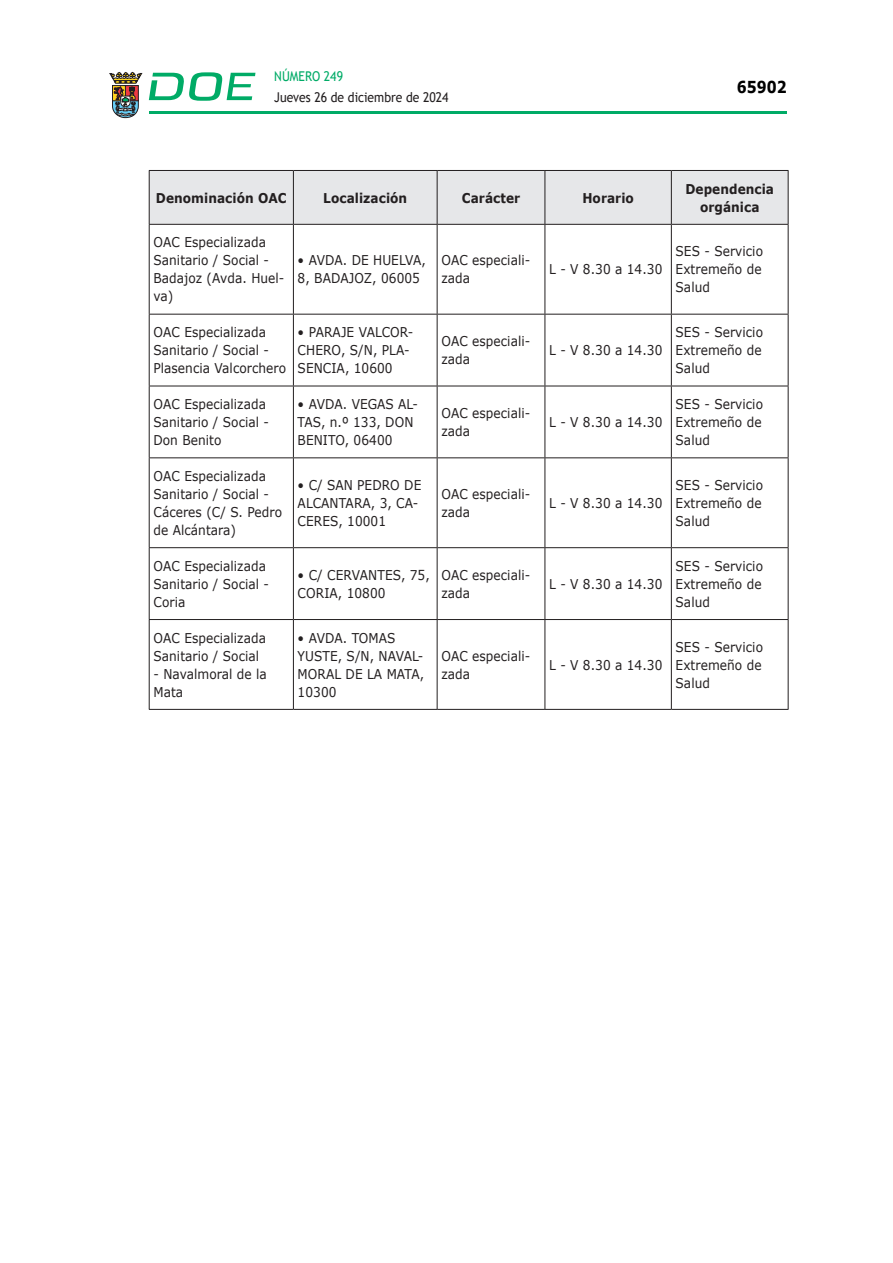
<style>
.page{position:relative;width:893px;height:1263px;background:#fff}
.page>*{position:absolute;margin:0;border:0;box-sizing:border-box;transform-origin:0 0}
.t1{font:700 16.5px "Verdana";color:#000;scale:.85 1}
.CUERPO_DE_TEXTO_TABL{font:13.5px/18px "Verdana";letter-spacing:.005em;color:#231f20;scale:.9 1}
.TABLATITULO{font:700 13.5px/18px "Verdana";letter-spacing:.005em;color:#231f20;text-align:center;scale:.9 1}
.t2{font:13.5px "Trebuchet MS";color:#231f20;scale:.9 1}
.t3{font:13.5px "Trebuchet MS";color:#00ab67;scale:.9 1}
</style>
<div class="page">
<hr style="left:149px;top:111px;width:638px;height:3px;background:#00ab66">
<svg style="left:109px;top:72px;width:33px;height:46px"></svg>
<svg style="left:149px;top:72px;width:106px;height:29px"></svg>
<div style="left:150px;top:171px;width:638px;height:53px;background:#e6e7e9"></div>
<hr style="left:149px;top:170px;width:144px;height:1px;background:#231f20">
<hr style="left:149px;top:171px;width:1px;height:53px;background:#231f20">
<hr style="left:149px;top:224px;width:144px;height:1px;background:#231f20">
<hr style="left:293px;top:170px;width:144px;height:1px;background:#231f20">
<hr style="left:293px;top:171px;width:1px;height:53px;background:#231f20">
<hr style="left:293px;top:224px;width:144px;height:1px;background:#231f20">
<hr style="left:437px;top:170px;width:108px;height:1px;background:#231f20">
<hr style="left:437px;top:171px;width:1px;height:53px;background:#231f20">
<hr style="left:437px;top:224px;width:108px;height:1px;background:#231f20">
<hr style="left:545px;top:170px;width:126px;height:1px;background:#231f20">
<hr style="left:545px;top:171px;width:1px;height:53px;background:#231f20">
<hr style="left:545px;top:224px;width:126px;height:1px;background:#231f20">
<hr style="left:671px;top:170px;width:117px;height:1px;background:#231f20">
<hr style="left:671px;top:171px;width:1px;height:53px;background:#231f20">
<hr style="left:788px;top:171px;width:1px;height:53px;background:#231f20">
<hr style="left:671px;top:224px;width:117px;height:1px;background:#231f20">
<hr style="left:149px;top:225px;width:1px;height:89px;background:#231f20">
<hr style="left:293px;top:225px;width:1px;height:89px;background:#231f20">
<hr style="left:437px;top:225px;width:1px;height:89px;background:#231f20">
<hr style="left:545px;top:225px;width:1px;height:89px;background:#231f20">
<hr style="left:671px;top:225px;width:1px;height:89px;background:#231f20">
<hr style="left:788px;top:225px;width:1px;height:89px;background:#231f20">
<hr style="left:149px;top:314px;width:144px;height:1px;background:#231f20">
<hr style="left:149px;top:314px;width:1px;height:72px;background:#231f20">
<hr style="left:293px;top:314px;width:144px;height:1px;background:#231f20">
<hr style="left:293px;top:314px;width:1px;height:72px;background:#231f20">
<hr style="left:437px;top:314px;width:108px;height:1px;background:#231f20">
<hr style="left:437px;top:314px;width:1px;height:72px;background:#231f20">
<hr style="left:545px;top:314px;width:126px;height:1px;background:#231f20">
<hr style="left:545px;top:314px;width:1px;height:72px;background:#231f20">
<hr style="left:671px;top:314px;width:117px;height:1px;background:#231f20">
<hr style="left:671px;top:314px;width:1px;height:72px;background:#231f20">
<hr style="left:788px;top:314px;width:1px;height:72px;background:#231f20">
<hr style="left:149px;top:386px;width:144px;height:1px;background:#231f20">
<hr style="left:149px;top:386px;width:1px;height:71px;background:#231f20">
<hr style="left:293px;top:386px;width:144px;height:1px;background:#231f20">
<hr style="left:293px;top:386px;width:1px;height:71px;background:#231f20">
<hr style="left:437px;top:386px;width:108px;height:1px;background:#231f20">
<hr style="left:437px;top:386px;width:1px;height:71px;background:#231f20">
<hr style="left:545px;top:386px;width:126px;height:1px;background:#231f20">
<hr style="left:545px;top:386px;width:1px;height:71px;background:#231f20">
<hr style="left:671px;top:386px;width:117px;height:1px;background:#231f20">
<hr style="left:671px;top:386px;width:1px;height:71px;background:#231f20">
<hr style="left:788px;top:386px;width:1px;height:71px;background:#231f20">
<hr style="left:149px;top:457px;width:144px;height:1px;background:#231f20">
<hr style="left:149px;top:458px;width:1px;height:89px;background:#231f20">
<hr style="left:293px;top:457px;width:144px;height:1px;background:#231f20">
<hr style="left:293px;top:458px;width:1px;height:89px;background:#231f20">
<hr style="left:437px;top:457px;width:108px;height:1px;background:#231f20">
<hr style="left:437px;top:458px;width:1px;height:89px;background:#231f20">
<hr style="left:545px;top:457px;width:126px;height:1px;background:#231f20">
<hr style="left:545px;top:458px;width:1px;height:89px;background:#231f20">
<hr style="left:671px;top:457px;width:117px;height:1px;background:#231f20">
<hr style="left:671px;top:458px;width:1px;height:89px;background:#231f20">
<hr style="left:788px;top:458px;width:1px;height:89px;background:#231f20">
<hr style="left:149px;top:547px;width:144px;height:1px;background:#231f20">
<hr style="left:149px;top:548px;width:1px;height:71px;background:#231f20">
<hr style="left:293px;top:547px;width:144px;height:1px;background:#231f20">
<hr style="left:293px;top:548px;width:1px;height:71px;background:#231f20">
<hr style="left:437px;top:547px;width:108px;height:1px;background:#231f20">
<hr style="left:437px;top:548px;width:1px;height:71px;background:#231f20">
<hr style="left:545px;top:547px;width:126px;height:1px;background:#231f20">
<hr style="left:545px;top:548px;width:1px;height:71px;background:#231f20">
<hr style="left:671px;top:547px;width:117px;height:1px;background:#231f20">
<hr style="left:671px;top:548px;width:1px;height:71px;background:#231f20">
<hr style="left:788px;top:548px;width:1px;height:71px;background:#231f20">
<hr style="left:149px;top:619px;width:144px;height:1px;background:#231f20">
<hr style="left:149px;top:620px;width:1px;height:89px;background:#231f20">
<hr style="left:149px;top:709px;width:144px;height:1px;background:#231f20">
<hr style="left:293px;top:619px;width:144px;height:1px;background:#231f20">
<hr style="left:293px;top:620px;width:1px;height:89px;background:#231f20">
<hr style="left:293px;top:709px;width:144px;height:1px;background:#231f20">
<hr style="left:437px;top:619px;width:108px;height:1px;background:#231f20">
<hr style="left:437px;top:620px;width:1px;height:89px;background:#231f20">
<hr style="left:437px;top:709px;width:108px;height:1px;background:#231f20">
<hr style="left:545px;top:619px;width:126px;height:1px;background:#231f20">
<hr style="left:545px;top:620px;width:1px;height:89px;background:#231f20">
<hr style="left:545px;top:709px;width:126px;height:1px;background:#231f20">
<hr style="left:671px;top:619px;width:117px;height:1px;background:#231f20">
<hr style="left:671px;top:620px;width:1px;height:89px;background:#231f20">
<hr style="left:788px;top:620px;width:1px;height:89px;background:#231f20">
<hr style="left:671px;top:709px;width:117px;height:1px;background:#231f20">
<p class="t3" style="left:274px;top:67px;width:78px">NÚMERO 249</p>
<p class="t2" style="left:274px;top:88px;width:195px">Jueves 26 de diciembre de 2024</p>
<p class="t1" style="left:737px;top:75px;width:60px">65902</p>
<p class="TABLATITULO" style="left:156px;top:188px;width:147px">Denominación OAC</p>
<p class="TABLATITULO" style="left:323px;top:188px;width:95px">Localización</p>
<p class="TABLATITULO" style="left:462px;top:188px;width:66px">Carácter</p>
<p class="TABLATITULO" style="left:582px;top:188px;width:59px">Horario</p>
<p class="TABLATITULO" style="left:685px;top:179px;width:100px">Dependencia orgánica</p>
<p class="CUERPO_DE_TEXTO_TABL" style="left:153px;top:233px;width:147px">OAC Especializada<br>Sanitario / Social -<br>Badajoz (Avda. Huel&shy;va)</p>
<p class="CUERPO_DE_TEXTO_TABL" style="left:676px;top:242px;width:99px;text-align:justify">SES - Servicio Extremeño de Salud</p>
<p class="CUERPO_DE_TEXTO_TABL" style="left:298px;top:251px;width:144px">• AVDA. DE HUELVA,<br>8, BADAJOZ, 06005</p>
<p class="CUERPO_DE_TEXTO_TABL" style="left:441px;top:251px;width:100px">OAC especiali&shy;zada</p>
<p class="CUERPO_DE_TEXTO_TABL" style="left:549px;top:260px;width:127px">L - V 8.30 a 14.30</p>
<p class="CUERPO_DE_TEXTO_TABL" style="left:153px;top:323px;width:149px">OAC Especializada<br>Sanitario / Social -<br>Plasencia Valcorchero</p>
<p class="CUERPO_DE_TEXTO_TABL" style="left:298px;top:323px;width:130px">• PARAJE VALCOR-<br>CHERO, S/N, PLA-<br>SENCIA, 10600</p>
<p class="CUERPO_DE_TEXTO_TABL" style="left:441px;top:332px;width:100px">OAC especiali&shy;zada</p>
<p class="CUERPO_DE_TEXTO_TABL" style="left:549px;top:341px;width:127px">L - V 8.30 a 14.30</p>
<p class="CUERPO_DE_TEXTO_TABL" style="left:153px;top:395px;width:128px;text-align:justify">OAC Especializada Sanitario / Social - Don Benito</p>
<p class="CUERPO_DE_TEXTO_TABL" style="left:298px;top:395px;width:135px">• AVDA. VEGAS AL-<br>TAS, n.º 133, DON<br>BENITO, 06400</p>
<p class="CUERPO_DE_TEXTO_TABL" style="left:441px;top:404px;width:100px">OAC especiali&shy;zada</p>
<p class="CUERPO_DE_TEXTO_TABL" style="left:549px;top:413px;width:127px">L - V 8.30 a 14.30</p>
<p class="CUERPO_DE_TEXTO_TABL" style="left:153px;top:467px;width:144px">OAC Especializada<br>Sanitario / Social -<br>Cáceres (C/ S. Pedro de Alcántara)</p>
<p class="CUERPO_DE_TEXTO_TABL" style="left:298px;top:476px;width:139px">• C/ SAN PEDRO DE<br>ALCANTARA, 3, CA-<br>CERES, 10001</p>
<p class="CUERPO_DE_TEXTO_TABL" style="left:441px;top:485px;width:100px">OAC especiali&shy;zada</p>
<p class="CUERPO_DE_TEXTO_TABL" style="left:549px;top:494px;width:127px">L - V 8.30 a 14.30</p>
<p class="CUERPO_DE_TEXTO_TABL" style="left:153px;top:557px;width:128px;text-align:justify">OAC Especializada Sanitario / Social - Coria</p>
<p class="CUERPO_DE_TEXTO_TABL" style="left:298px;top:566px;width:148px">• C/ CERVANTES, 75,<br>CORIA, 10800</p>
<p class="CUERPO_DE_TEXTO_TABL" style="left:441px;top:566px;width:100px">OAC especiali&shy;zada</p>
<p class="CUERPO_DE_TEXTO_TABL" style="left:549px;top:575px;width:127px">L - V 8.30 a 14.30</p>
<p class="CUERPO_DE_TEXTO_TABL" style="left:153px;top:628px;width:127px">OAC Especializada<br>Sanitario / Social</p>
<p class="CUERPO_DE_TEXTO_TABL" style="left:153px;top:664px;width:128px">- Navalmoral de la<br>Mata</p>
<p class="CUERPO_DE_TEXTO_TABL" style="left:298px;top:628px;width:142px">• AVDA. TOMAS<br>YUSTE, S/N, NAVAL-<br>MORAL DE LA MATA,<br>10300</p>
<p class="CUERPO_DE_TEXTO_TABL" style="left:441px;top:646px;width:100px">OAC especiali&shy;zada</p>
<p class="CUERPO_DE_TEXTO_TABL" style="left:549px;top:655px;width:127px">L - V 8.30 a 14.30</p>
<p class="CUERPO_DE_TEXTO_TABL" style="left:676px;top:323px;width:99px;text-align:justify">SES - Servicio Extremeño de Salud</p>
<p class="CUERPO_DE_TEXTO_TABL" style="left:676px;top:395px;width:99px;text-align:justify">SES - Servicio Extremeño de Salud</p>
<p class="CUERPO_DE_TEXTO_TABL" style="left:676px;top:476px;width:99px;text-align:justify">SES - Servicio Extremeño de Salud</p>
<p class="CUERPO_DE_TEXTO_TABL" style="left:676px;top:557px;width:99px;text-align:justify">SES - Servicio Extremeño de Salud</p>
<p class="CUERPO_DE_TEXTO_TABL" style="left:676px;top:637px;width:99px;text-align:justify">SES - Servicio Extremeño de Salud</p>
</div>
